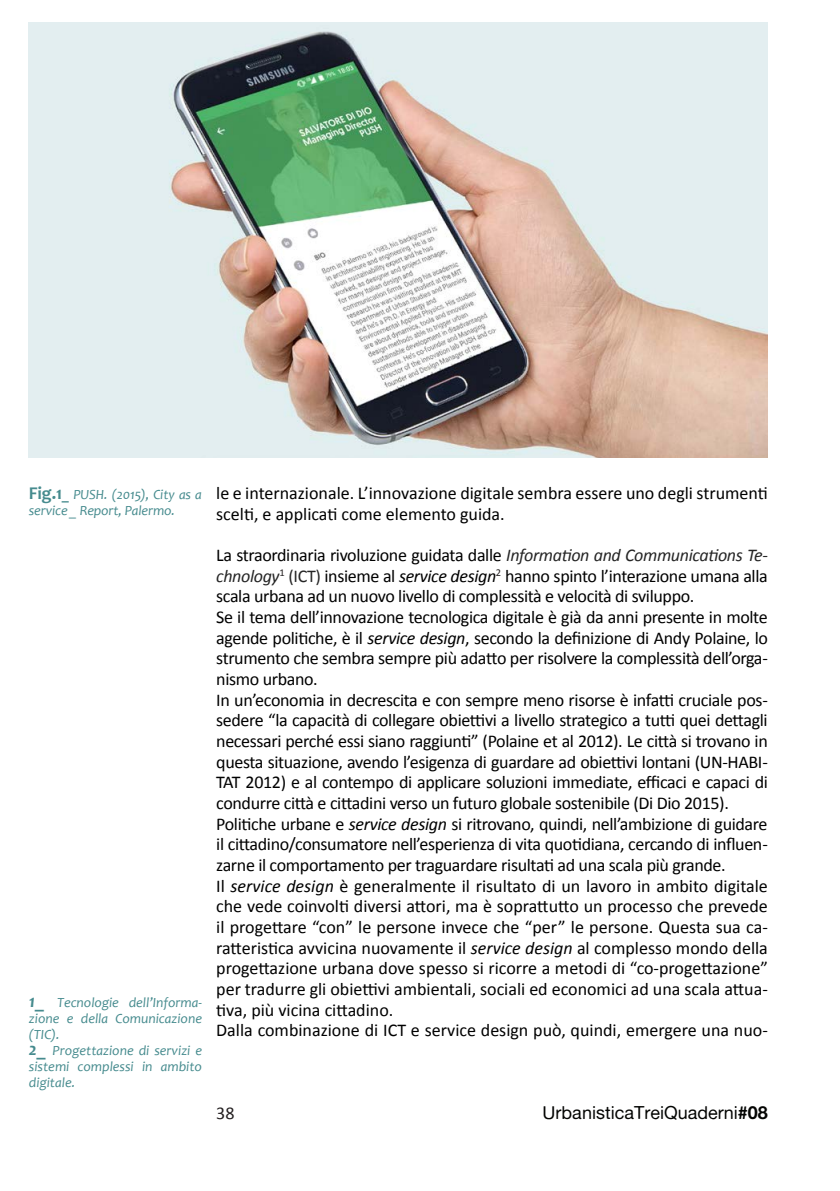
<style>
.page{position:relative;width:840px;height:1191px;background:#fff}
.page>*{position:absolute;margin:0;border:0;box-sizing:border-box;transform-origin:0 0}
.t1{font:18px/20.6px "Calibri";letter-spacing:-.02em;color:#000}
.t2{font:18px/20.6px "Calibri";color:#000}
.t3{font:18px "Alte Haas Grotesk";color:#040503}
.t4{font:18px "Calibri";color:#231f20}
.t5{font:italic 14px/16px "Candara";color:#468b8e}
.s1{font-weight:700;font-style:normal;font-size:18px}
.s2{font-weight:700;font-style:normal}
.s3{font-weight:700;font-size:18px}
.s4{font-style:italic;color:#252525}
.s5{color:#252525}
.s6{font-style:italic}
.s7{font-family:"Alte Haas Grotesk Bold"}
</style>
<div class="page">
<img style="left:28px;top:22px;width:739px;height:435px">
<p class="t5" style="left:29px;top:486px;width:174px"><span class="s1">Fig.1</span><span class="s2">_</span> PUSH. (2015), City as a service _ Report, Palermo.</p>
<p class="t5" style="left:29px;top:994px;width:174px"><span class="s3">1_</span> Tecnologie dell’Informa&shy;zione e della Comunicazione (TIC).<br><span class="s3">2_</span> Progettazione di servizi e sistemi complessi in ambito digitale.</p>
<p class="t2" style="left:216px;top:483px;width:553px">le e internazionale. L’innovazione digitale sembra essere uno degli strumenti scelti, e applicati come elemento guida.</p>
<p class="t1" style="left:216px;top:545px;width:553px">La straordinaria rivoluzione guidata dalle <span class="s4">Information and Communications Te&shy;chnology</span><sup>1</sup> <span class="s5">(ICT)</span> insieme al <span class="s6">service design</span><sup>2</sup> hanno spinto l’interazione umana alla scala urbana ad un nuovo livello di complessità e velocità di sviluppo.<br>Se il tema dell’innovazione tecnologica digitale è già da anni presente in molte agende politiche, è il <span class="s6">service design</span>, secondo la definizione di Andy Polaine, lo strumento che sembra sempre più adatto per risolvere la complessità dell’orga&shy;nismo urbano.<br>In un’economia in decrescita e con sempre meno risorse è infatti cruciale pos&shy;sedere “la capacità di collegare obiettivi a livello strategico a tutti quei dettagli necessari perché essi siano raggiunti” (Polaine et al 2012). Le città si trovano in questa situazione, avendo l’esigenza di guardare ad obiettivi lontani (UN-HABI-TAT 2012) e al contempo di applicare soluzioni immediate, efficaci e capaci di condurre città e cittadini verso un futuro globale sostenibile (Di Dio 2015).<br>Politiche urbane e <span class="s6">service design</span> si ritrovano, quindi, nell’ambizione di guidare il cittadino/consumatore nell’esperienza di vita quotidiana, cercando di influen&shy;zarne il comportamento per traguardare risultati ad una scala più grande.<br>Il <span class="s6">service design</span> è generalmente il risultato di un lavoro in ambito digitale che vede coinvolti diversi attori, ma è soprattutto un processo che prevede il progettare “con” le persone invece che “per” le persone. Questa sua ca&shy;ratteristica avvicina nuovamente il <span class="s6">service design</span> al complesso mondo della progettazione urbana dove spesso si ricorre a metodi di “co-progettazione” per tradurre gli obiettivi ambientali, sociali ed economici ad una scala attua&shy;tiva, più vicina cittadino.<br>Dalla combinazione di ICT e service design può, quindi, emergere una nuo-</p>
<p class="t4" style="left:216px;top:1101px;width:20px">38</p>
<p class="t3" style="left:542px;top:1101px;width:227px">UrbanisticaTreiQuaderni<span class="s7">#08</span></p>
</div>
